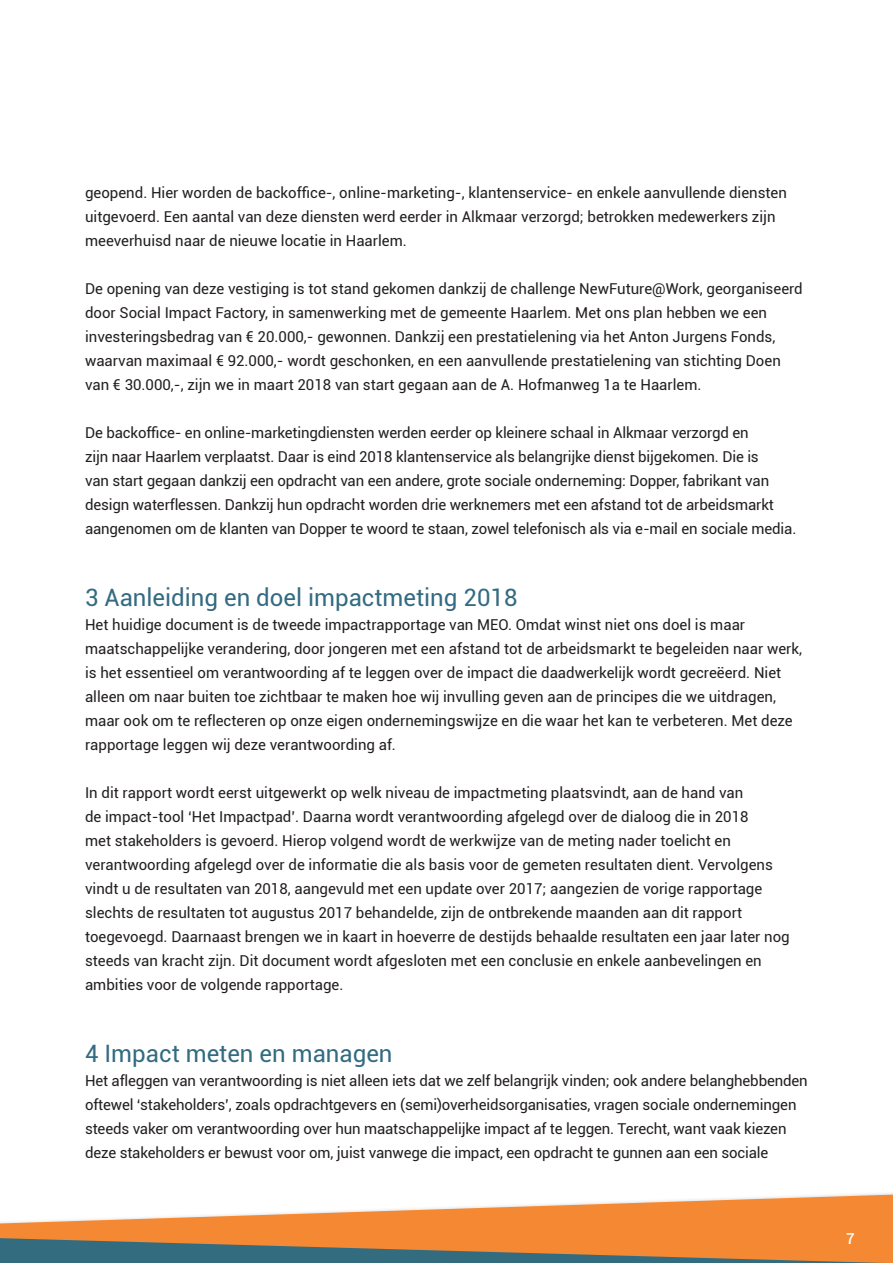
<style>
.page{position:relative;width:893px;height:1263px;background:#fff}
.page>*{position:absolute;margin:0;border:0;box-sizing:border-box;transform-origin:0 0}
.t1{font:24px "Roboto";color:#336b81}
.t2{font:15px/24px "Roboto";color:#231f20}
.t3{font:500 15px "Roboto";color:#fff}
</style>
<div class="page">
<svg style="left:0;top:1195px;width:893px;height:68px;fill:#f58832"></svg>
<svg style="left:0;top:1238px;width:885px;height:25px;background:#947958"></svg>
<p class="t2" style="left:85px;top:180px;width:703px">geopend. Hier worden de backoffice-, online-marketing-, klantenservice- en enkele aanvullende diensten uitgevoerd. Een aantal van deze diensten werd eerder in Alkmaar verzorgd; betrokken medewerkers zijn meeverhuisd naar de nieuwe locatie in Haarlem.</p>
<p class="t2" style="left:85px;top:276px;width:719px">De opening van deze vestiging is tot stand gekomen dankzij de challenge NewFuture@Work, georganiseerd door Social Impact Factory, in samenwerking met de gemeente Haarlem. Met ons plan hebben we een investeringsbedrag van € 20.000,- gewonnen. Dankzij een prestatielening via het Anton Jurgens Fonds, waarvan maximaal € 92.000,- wordt geschonken, en een aanvullende prestatielening van stichting Doen van € 30.000,-, zijn we in maart 2018 van start gegaan aan de A. Hofmanweg 1a te Haarlem.</p>
<p class="t2" style="left:85px;top:420px;width:713px">De backoffice- en online-marketingdiensten werden eerder op kleinere schaal in Alkmaar verzorgd en<br>zijn naar Haarlem verplaatst. Daar is eind 2018 klantenservice als belangrijke dienst bijgekomen. Die is<br>van start gegaan dankzij een opdracht van een andere, grote sociale onderneming: Dopper, fabrikant van design waterflessen. Dankzij hun opdracht worden drie werknemers met een afstand tot de arbeidsmarkt aangenomen om de klanten van Dopper te woord te staan, zowel telefonisch als via e-mail en sociale media.</p>
<h1 class="t1" style="left:85px;top:581px;width:434px">3 Aanleiding en doel impactmeting 2018</h1>
<p class="t2" style="left:85px;top:612px;width:719px">Het huidige document is de tweede impactrapportage van MEO. Omdat winst niet ons doel is maar maatschappelijke verandering, door jongeren met een afstand tot de arbeidsmarkt te begeleiden naar werk, is het essentieel om verantwoording af te leggen over de impact die daadwerkelijk wordt gecreëerd. Niet alleen om naar buiten toe zichtbaar te maken hoe wij invulling geven aan de principes die we uitdragen, maar ook om te reflecteren op onze eigen ondernemingswijze en die waar het kan te verbeteren. Met deze rapportage leggen wij deze verantwoording af.</p>
<p class="t2" style="left:85px;top:780px;width:706px">In dit rapport wordt eerst uitgewerkt op welk niveau de impactmeting plaatsvindt, aan de hand van<br>de impact-tool ‘Het Impactpad’. Daarna wordt verantwoording afgelegd over de dialoog die in 2018<br>met stakeholders is gevoerd. Hierop volgend wordt de werkwijze van de meting nader toelicht en verantwoording afgelegd over de informatie die als basis voor de gemeten resultaten dient. Vervolgens vindt u de resultaten van 2018, aangevuld met een update over 2017; aangezien de vorige rapportage slechts de resultaten tot augustus 2017 behandelde, zijn de ontbrekende maanden aan dit rapport toegevoegd. Daarnaast brengen we in kaart in hoeverre de destijds behaalde resultaten een jaar later nog steeds van kracht zijn. Dit document wordt afgesloten met een conclusie en enkele aanbevelingen en ambities voor de volgende rapportage.</p>
<h1 class="t1" style="left:85px;top:1037px;width:309px">4 Impact meten en managen</h1>
<p class="t2" style="left:85px;top:1068px;width:724px">Het afleggen van verantwoording is niet alleen iets dat we zelf belangrijk vinden; ook andere belanghebbenden oftewel ‘stakeholders’, zoals opdrachtgevers en (semi)overheidsorganisaties, vragen sociale ondernemingen steeds vaker om verantwoording over hun maatschappelijke impact af te leggen. Terecht, want vaak kiezen deze stakeholders er bewust voor om, juist vanwege die impact, een opdracht te gunnen aan een sociale</p>
<p class="t3" style="left:846px;top:1228px;width:10px">7</p>
</div>
